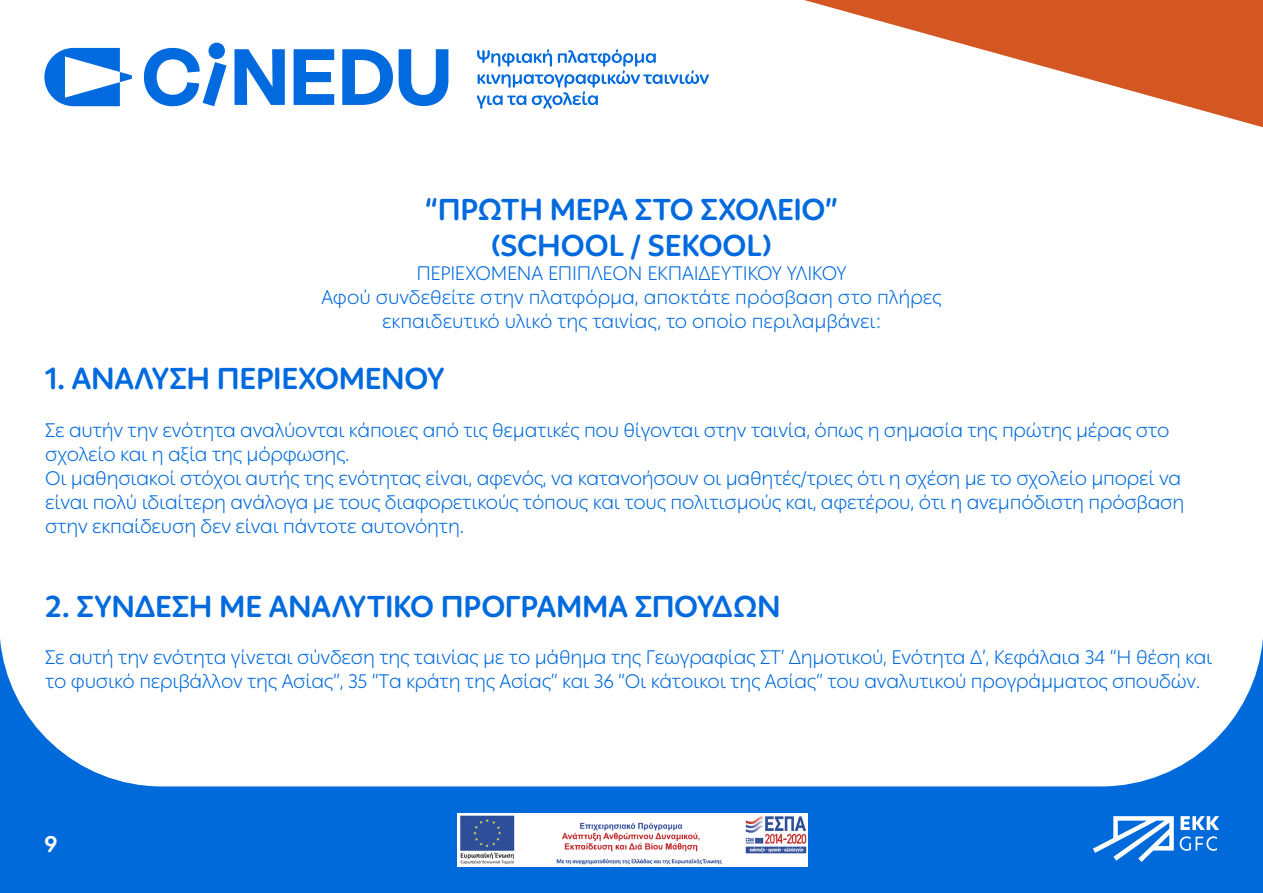
<style>
.page{position:relative;width:1263px;height:893px;background:#fff}
.page>*{position:absolute;margin:0;border:0;box-sizing:border-box;transform-origin:0 0}
.t1{font:700 30px/36px "Ping Round LCG";letter-spacing:-.01em;color:#006ade;text-align:center}
.t2{font:700 22.5px "Ping Round LCG";color:#fff}
.t3{font:300 19.5px/24px "Ping Round LCG";letter-spacing:-.015em;color:#006adb}
.t4{font:300 19.5px/24px "Ping Round LCG";letter-spacing:-.01em;color:#006ade;text-align:center}
</style>
<div class="page">
<svg style="left:0;top:639px;width:1263px;height:254px"></svg>
<svg style="left:1093px;top:816px;width:81px;height:46px"></svg>
<svg style="left:1180px;top:816px;width:39px;height:14px"></svg>
<svg style="left:1180px;top:836px;width:37px;height:15px"></svg>
<img style="left:457px;top:814px;width:351px;height:52px">
<svg style="left:804px;top:0;width:459px;height:127px"></svg>
<svg style="left:44px;top:48px;width:88px;height:58px"></svg>
<svg style="left:144px;top:43px;width:83px;height:63px"></svg>
<svg style="left:234px;top:49px;width:51px;height:56px"></svg>
<svg style="left:294px;top:49px;width:40px;height:56px"></svg>
<svg style="left:342px;top:49px;width:51px;height:56px"></svg>
<svg style="left:399px;top:49px;width:49px;height:57px"></svg>
<svg style="left:477px;top:49px;width:232px;height:60px"></svg>
<h1 class="t1" style="left:425px;top:189px;width:414px">“ΠΡΩΤΗ ΜΕΡΑ ΣΤΟ ΣΧΟΛΕΙΟ” (SCHOOL / SEKOOL)</h1>
<p class="t4" style="left:321px;top:260px;width:622px">ΠΕΡΙΕΧΟΜΕΝΑ ΕΠΙΠΛΕΟΝ ΕΚΠΑΙΔΕΥΤΙΚΟΥ ΥΛΙΚΟΥ<br>Αφού συνδεθείτε στην πλατφόρμα, αποκτάτε πρόσβαση στο πλήρες εκπαιδευτικό υλικό της ταινίaς, το οποίο περιλαμβάνει:</p>
<h1 class="t1" style="left:45px;top:359px;width:401px">1. ΑΝΑΛΥΣΗ ΠΕΡΙΕΧΟΜΕΝΟΥ</h1>
<p class="t3" style="left:45px;top:417px;width:1141px">Σε αυτήν την ενότητα αναλύονται κάποιες από τις θεματικές που θίγονται στην ταινία, όπως η σημασία της πρώτης μέρας στο σχολείο και η αξία της μόρφωσης.<br>Οι μαθησιακοί στόχοι αυτής της ενότητας είναι, αφενός, να κατανοήσουν οι μαθητές/τριες ότι η σχέση με το σχολείο μπορεί να είναι πολύ ιδιαίτερη ανάλογα με τους διαφορετικούς τόπους και τους πολιτισμούς και, αφετέρου, ότι η ανεμπόδιστη πρόσβαση στην εκπαίδευση δεν είναι πάντοτε αυτονόητη.</p>
<h1 class="t1" style="left:45px;top:587px;width:737px">2. ΣΥΝΔΕΣΗ ΜΕ ΑΝΑΛΥΤΙΚΟ ΠΡΟΓΡΑΜΜΑ ΣΠΟΥΔΩΝ</h1>
<p class="t3" style="left:45px;top:645px;width:1169px">Σε αυτή την ενότητα γίνεται σύνδεση της ταινίας με το μάθημα της Γεωγραφίας ΣΤ’ Δημοτικού, Ενότητα Δ’, Κεφάλαια 34 “Η θέση και το φυσικό περιβάλλον της Ασίας”, 35 “Τα κράτη της Ασίας” και 36 “Οι κάτοικοι της Ασίας” του αναλυτικού προγράμματος σπουδών.</p>
<p class="t2" style="left:45px;top:826px;width:15px">9</p>
</div>
